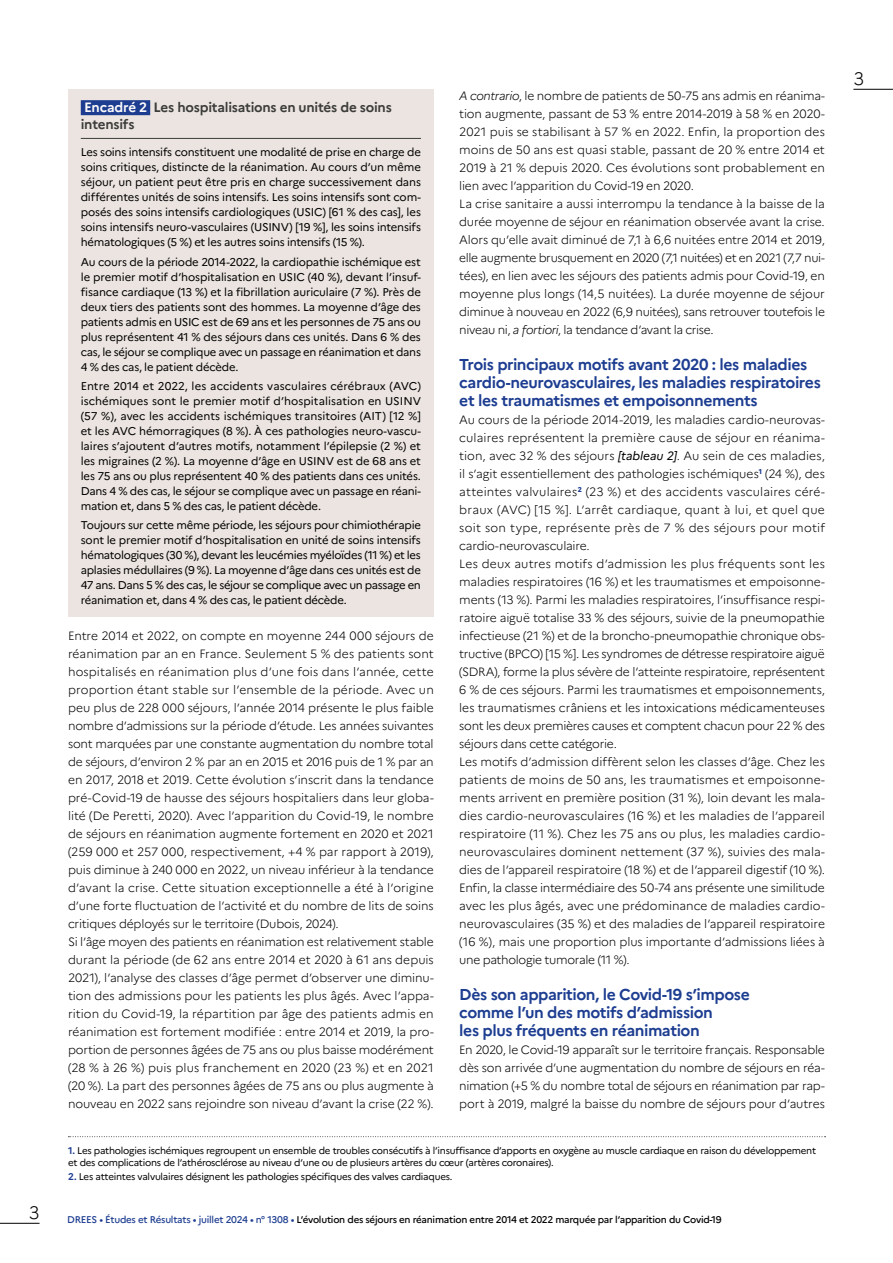
<style>
.page{position:relative;width:893px;height:1263px;background:#fff}
.page>*{position:absolute;margin:0;border:0;box-sizing:border-box;transform-origin:0 0}
.t1{font:300 18px "Marianne";color:#000}
.INTER{font:700 15.75px/18px "Marianne";letter-spacing:-.03em;color:#1d3d91}
.ENCADRE_TITRE{font:700 13.5px/16.5px "Marianne";letter-spacing:-.02em;color:#3c3c3b}
.TXT{font:300 12px/18px "Marianne";letter-spacing:-.02em;color:#000;text-align:justify}
.ENCADRE_TXT{font:11.25px/15px "Marianne";letter-spacing:-.025em;color:#000;text-align:justify}
.t2{font:9.75px/12px "Marianne";letter-spacing:-.025em;color:#000}
.t3{font:500 9.75px "Marianne";letter-spacing:-.025em;color:#000}
.s1{color:#fcfbfa}
.s2{font-style:italic}
.s3{font-weight:400;font-style:italic}
.s4{font-weight:700;color:#1d3d91}
.s5{color:#1d3d91}
</style>
<div class="page">
<hr style="left:853px;top:89px;width:40px;height:1px;background:#000">
<hr style="left:0;top:1223px;width:40px;height:1px;background:#000">
<div style="left:68px;top:89px;width:366px;height:528px;background:#ebe4e0"></div>
<div style="left:81px;top:100px;width:69px;height:15px;background:#1d3d91"></div>
<hr style="left:81px;top:138px;width:340px;height:1px;background:#3c3c3b">
<svg style="left:68px;top:1136px;width:758px;height:1px"></svg>
<h1 class="t1" style="left:29px;top:1201px;width:12px">3</h1>
<p class="ENCADRE_TITRE" style="left:81px;top:99px;width:313px"><span class="s1">Encadré 2</span> Les hospitalisations en unités de soins intensifs</p>
<p class="ENCADRE_TXT" style="left:81px;top:145px;width:342px">Les soins intensifs constituent une modalité de prise en charge de soins critiques, distincte de la réanimation. Au cours d’un même séjour, un patient peut être pris en charge successivement dans différentes unités de soins intensifs. Les soins intensifs sont com&shy;posés des soins intensifs cardiologiques (USIC) [61 % des cas], les soins intensifs neuro-vasculaires (USINV) [19 %], les soins intensifs hématologiques (5 %) et les autres soins intensifs (15 %).</p>
<p class="ENCADRE_TXT" style="left:81px;top:254px;width:342px">Au cours de la période 2014-2022, la cardiopathie ischémique est le premier motif d’hospitalisation en USIC (40 %), devant l’insuf&shy;fisance cardiaque (13 %) et la fibrillation auriculaire (7 %). Près de deux tiers des patients sont des hommes. La moyenne d’âge des patients admis en USIC est de 69 ans et les personnes de 75 ans ou plus représentent 41 % des séjours dans ces unités. Dans 6 % des cas, le séjour se complique avec un passage en réanimation et dans 4 % des cas, le patient décède.</p>
<p class="ENCADRE_TXT" style="left:81px;top:378px;width:342px">Entre 2014 et 2022, les accidents vasculaires cérébraux (AVC) ischémiques sont le premier motif d’hospitalisation en USINV (57 %), avec les accidents ischémiques transitoires (AIT) [12 %] et les AVC hémorragiques (8 %). À ces pathologies neuro-vascu&shy;laires s’ajoutent d’autres motifs, notamment l’épilepsie (2 %) et les migraines (2 %). La moyenne d’âge en USINV est de 68 ans et les 75 ans ou plus représentent 40 % des patients dans ces unités.<br>Dans 4 % des cas, le séjour se complique avec un passage en réani&shy;mation et, dans 5 % des cas, le patient décède.</p>
<p class="ENCADRE_TXT" style="left:81px;top:518px;width:342px">Toujours sur cette même période, les séjours pour chimiothérapie sont le premier motif d’hospitalisation en unité de soins intensifs hématologiques (30 %), devant les leucémies myéloïdes (11 %) et les aplasies médullaires (9 %). La moyenne d’âge dans ces unités est de 47 ans. Dans 5 % des cas, le séjour se complique avec un passage en réanimation et, dans 4 % des cas, le patient décède.</p>
<p class="TXT" style="left:68px;top:627px;width:367px">Entre 2014 et 2022, on compte en moyenne 244 000 séjours de réanimation par an en France. Seulement 5 % des patients sont hospitalisés en réanimation plus d’une fois dans l’année, cette proportion étant stable sur l’ensemble de la période. Avec un peu plus de 228 000 séjours, l’année 2014 présente le plus faible nombre d’admissions sur la période d’étude. Les années suivantes sont marquées par une constante augmentation du nombre total de séjours, d’environ 2 % par an en 2015 et 2016 puis de 1 % par an en 2017, 2018 et 2019. Cette évolution s’inscrit dans la tendance pré-Covid-19 de hausse des séjours hospitaliers dans leur globa&shy;lité (De Peretti, 2020). Avec l’apparition du Covid-19, le nombre de séjours en réanimation augmente fortement en 2020 et 2021 (259 000 et 257 000, respectivement, +4 % par rapport à 2019), puis diminue à 240 000 en 2022, un niveau inférieur à la tendance d’avant la crise. Cette situation exceptionnelle a été à l’origine d’une forte fluctuation de l’activité et du nombre de lits de soins critiques déployés sur le territoire (Dubois, 2024).</p>
<p class="TXT" style="left:68px;top:933px;width:367px">Si l’âge moyen des patients en réanimation est relativement stable durant la période (de 62 ans entre 2014 et 2020 à 61 ans depuis 2021), l’analyse des classes d’âge permet d’observer une diminu&shy;tion des admissions pour les patients les plus âgés. Avec l’appa&shy;rition du Covid-19, la répartition par âge des patients admis en réanimation est fortement modifiée : entre 2014 et 2019, la pro&shy;portion de personnes âgées de 75 ans ou plus baisse modérément (28 % à 26 %) puis plus franchement en 2020 (23 %) et en 2021 (20 %). La part des personnes âgées de 75 ans ou plus augmente à nouveau en 2022 sans rejoindre son niveau d’avant la crise (22 %).</p>
<p class="TXT" style="left:459px;top:87px;width:367px"><span class="s2">A contrario</span>, le nombre de patients de 50-75 ans admis en réanima&shy;tion augmente, passant de 53 % entre 2014-2019 à 58 % en 2020- 2021 puis se stabilisant à 57 % en 2022. Enfin, la proportion des moins de 50 ans est quasi stable, passant de 20 % entre 2014 et 2019 à 21 % depuis 2020. Ces évolutions sont probablement en lien avec l’apparition du Covid-19 en 2020.</p>
<p class="TXT" style="left:459px;top:195px;width:367px">La crise sanitaire a aussi interrompu la tendance à la baisse de la durée moyenne de séjour en réanimation observée avant la crise.<br>Alors qu’elle avait diminué de 7,1 à 6,6 nuitées entre 2014 et 2019, elle augmente brusquement en 2020 (7,1 nuitées) et en 2021 (7,7 nui&shy;tées), en lien avec les séjours des patients admis pour Covid-19, en moyenne plus longs (14,5 nuitées). La durée moyenne de séjour diminue à nouveau en 2022 (6,9 nuitées), sans retrouver toutefois le niveau ni, <span class="s2">a fortiori</span>, la tendance d’avant la crise.</p>
<p class="INTER" style="left:459px;top:355px;width:363px">Trois principaux motifs avant 2020 : les maladies cardio-neurovasculaires, les maladies respiratoires et les traumatismes et empoisonnements</p>
<p class="TXT" style="left:459px;top:411px;width:367px">Au cours de la période 2014-2019, les maladies cardio-neurovas&shy;culaires représentent la première cause de séjour en réanima&shy;tion, avec 32 % des séjours <span class="s3">[tableau 2]</span>. Au sein de ces maladies, il s’agit essentiellement des pathologies ischémiques<sup>1</sup> (24 %), des atteintes valvulaires<sup>2</sup> (23 %) et des accidents vasculaires céré&shy;braux (AVC) [15 %]. L’arrêt cardiaque, quant à lui, et quel que soit son type, représente près de 7 % des séjours pour motif cardio-neurovasculaire.</p>
<p class="TXT" style="left:459px;top:555px;width:367px">Les deux autres motifs d’admission les plus fréquents sont les maladies respiratoires (16 %) et les traumatismes et empoisonne&shy;ments (13 %). Parmi les maladies respiratoires, l’insuffisance respi&shy;ratoire aiguë totalise 33 % des séjours, suivie de la pneumopathie infectieuse (21 %) et de la broncho-pneumopathie chronique obs&shy;tructive (BPCO) [15 %]. Les syndromes de détresse respiratoire aiguë (SDRA), forme la plus sévère de l’atteinte respiratoire, représentent 6 % de ces séjours. Parmi les traumatismes et empoisonnements, les traumatismes crâniens et les intoxications médicamenteuses sont les deux premières causes et comptent chacun pour 22 % des séjours dans cette catégorie.</p>
<p class="TXT" style="left:459px;top:753px;width:367px">Les motifs d’admission diffèrent selon les classes d’âge. Chez les patients de moins de 50 ans, les traumatismes et empoisonne&shy;ments arrivent en première position (31 %), loin devant les mala&shy;dies cardio-neurovasculaires (16 %) et les maladies de l’appareil respiratoire (11 %). Chez les 75 ans ou plus, les maladies cardio&shy;neurovasculaires dominent nettement (37 %), suivies des mala&shy;dies de l’appareil respiratoire (18 %) et de l’appareil digestif (10 %).<br>Enfin, la classe intermédiaire des 50-74 ans présente une similitude avec les plus âgés, avec une prédominance de maladies cardio&shy;neurovasculaires (35 %) et des maladies de l’appareil respiratoire (16 %), mais une proportion plus importante d’admissions liées à une pathologie tumorale (11 %).</p>
<p class="INTER" style="left:459px;top:985px;width:292px">Dès son apparition, le Covid-19 s’impose comme l’un des motifs d’admission<br>les plus fréquents en réanimation</p>
<p class="TXT" style="left:459px;top:1041px;width:367px">En 2020, le Covid-19 apparaît sur le territoire français. Responsable dès son arrivée d’une augmentation du nombre de séjours en réa&shy;nimation (+5 % du nombre total de séjours en réanimation par rap&shy;port à 2019, malgré la baisse du nombre de séjours pour d’autres</p>
<p class="t2" style="left:68px;top:1144px;width:750px"><span class="s4">1.</span> Les pathologies ischémiques regroupent un ensemble de troubles consécutifs à l’insuffisance d’apports en oxygène au muscle cardiaque en raison du développement et des complications de l’athérosclérose au niveau d’une ou de plusieurs artères du cœur (artères coronaires).</p>
<p class="t2" style="left:68px;top:1171px;width:386px"><span class="s4">2.</span> Les atteintes valvulaires désignent les pathologies spécifiques des valves cardiaques.</p>
<p class="t3" style="left:67px;top:1214px;width:656px"><span class="s5">DREES • Études et Résultats • juillet 2024 • n° 1308 •</span> L’évolution des séjours en réanimation entre 2014 et 2022 marquée par l’apparition du Covid-19</p>
<h1 class="t1" style="left:853px;top:67px;width:12px">3</h1>
</div>
